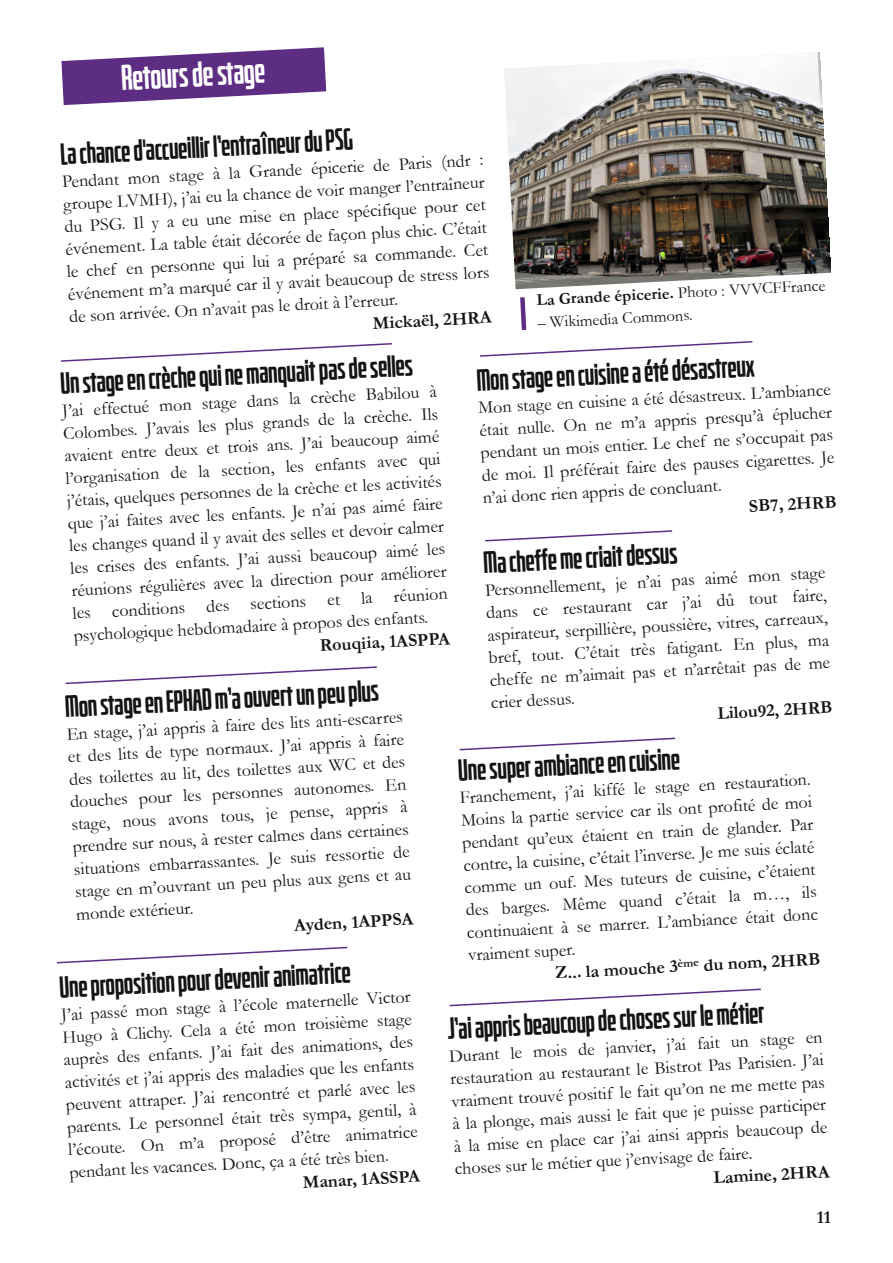
<style>
.page{position:relative;width:893px;height:1263px;background:#fff}
.page>*{position:absolute;margin:0;border:0;box-sizing:border-box;transform-origin:0 0}
.t1{font:700 31.5px "Bitcrusher Cd Rg";color:#fff}
.t2{font:700 27px "Bitcrusher Cd Rg";color:#161413}
.t3{font:18px/22.5px "Garamond";color:#161413;text-align:justify}
.t4{font:700 18px "Garamond";color:#161413}
.t5{font:700 16.5px "Garamond";color:#161413}
.t6{font:16.5px "Garamond";color:#161413}
.s1{font-weight:400}
</style>
<div class="page">
<svg style="left:61px;top:47px;width:266px;height:59px"></svg>
<img style="left:504px;top:52px;width:327px;height:237px">
<svg style="left:61px;top:343px;width:331px;height:19px"></svg>
<svg style="left:65px;top:666px;width:312px;height:19px"></svg>
<svg style="left:57px;top:946px;width:291px;height:18px"></svg>
<svg style="left:449px;top:988px;width:312px;height:19px"></svg>
<svg style="left:480px;top:297px;width:273px;height:60px"></svg>
<svg style="left:459px;top:737px;width:217px;height:14px"></svg>
<svg style="left:485px;top:530px;width:188px;height:12px"></svg>
<h1 class="t1" style="left:120px;top:58px;width:146px;rotate:-3deg">Rеtоurѕdеѕtаgе</h1>
<h2 class="t2" style="left:60px;top:137px;width:294px;rotate:-3deg">Lасһаnсеd'ассuеіllіr l’еntrаînеurduРЅG</h2>
<p class="t3" style="left:61px;top:171px;width:423px;rotate:-3deg">Pendant mon stage à la Grande épicerie de Paris (ndr : groupe LVMH), j’ai eu la chance de voir manger l’entraîneur du PSG. Il y a eu une mise en place spécifique pour cet événement. La table était décorée de façon plus chic. C’était le chef en personne qui lui a préparé sa commande. Cet événement m’a marqué car il y avait beaucoup de stress lors de son arrivée. On n’avait pas le droit à l’erreur.</p>
<p class="t4" style="left:372px;top:313px;width:120px;rotate:-3deg">Mickaël, 2HRA</p>
<p class="t5" style="left:536px;top:291px;width:291px;rotate:-3deg">La Grande épicerie. <span class="s1">Photo : VVVCFFrance</span></p>
<p class="t6" style="left:537px;top:314px;width:156px;rotate:-3deg">– Wikimedia Commons.</p>
<h2 class="t2" style="left:60px;top:366px;width:354px;rotate:-3deg">Unѕtаgееnсrѐсһеquіnемаnquаіtраѕdеѕеllеѕ</h2>
<h2 class="t2" style="left:476px;top:363px;width:280px;rotate:-3deg">Моnѕtаgееnсuіѕіnеаétédéѕаѕtrеuх</h2>
<p class="t3" style="left:478px;top:397px;width:354px;rotate:-3deg">Mon stage en cuisine a été désastreux. L’ambiance était nulle. On ne m’a appris presqu’à éplucher pendant un mois entier. Le chef ne s’occupait pas de moi. Il préférait faire des pauses cigarettes. Je n’ai donc rien appris de concluant.</p>
<p class="t3" style="left:61px;top:400px;width:377px;rotate:-3deg">J’ai effectué mon stage dans la crèche Babilou à Colombes. J’avais les plus grands de la crèche. Ils avaient entre deux et trois ans. J’ai beaucoup aimé l’organisation de la section, les enfants avec qui j’étais, quelques personnes de la crèche et les activités que j’ai faites avec les enfants. Je n’ai pas aimé faire les changes quand il y avait des selles et devoir calmer les crises des enfants. J’ai aussi beaucoup aimé les réunions régulières avec la direction pour améliorer les conditions des sections et la réunion psychologique hebdomadaire à propos des enfants.</p>
<p class="t4" style="left:748px;top:496px;width:89px;rotate:-3deg">SB7, 2HRB</p>
<h2 class="t2" style="left:483px;top:545px;width:196px;rotate:-3deg">Масһеffемесrіаіtdеѕѕuѕ</h2>
<p class="t3" style="left:484px;top:579px;width:342px;rotate:-3deg">Personnellement, je n’ai pas aimé mon stage dans ce restaurant car j’ai dû tout faire, aspirateur, serpillière, poussière, vitres, carreaux, bref, tout. C’était très fatigant. En plus, ma cheffe ne m’aimait pas et n’arrêtait pas de me crier dessus.</p>
<p class="t4" style="left:319px;top:635px;width:132px;rotate:-3deg">Rouqiia, 1ASPPA</p>
<h2 class="t2" style="left:64px;top:689px;width:315px;rotate:-3deg">МоnѕtаgееnЕРНАDм’аоuνеrtunреuрluѕ</h2>
<p class="t4" style="left:717px;top:703px;width:117px;rotate:-3deg">Lilou92, 2HRB</p>
<p class="t3" style="left:66px;top:723px;width:338px;rotate:-3deg">En stage, j’ai appris à faire des lits anti-escarres et des lits de type normaux. J’ai appris à faire des toilettes au lit, des toilettes aux WC et des douches pour les personnes autonomes. En stage, nous avons tous, je pense, appris à prendre sur nous, à rester calmes dans certaines situations embarrassantes. Je suis ressortie de stage en m’ouvrant un peu plus aux gens et au monde extérieur.</p>
<h2 class="t2" style="left:457px;top:753px;width:223px;rotate:-3deg">Unеѕuреrамbіаnсееnсuіѕіnе</h2>
<p class="t3" style="left:459px;top:786px;width:353px;rotate:-3deg">Franchement, j’ai kiffé le stage en restauration.</p>
<p class="t3" style="left:460px;top:809px;width:353px;rotate:-3deg">Moins la partie service car ils ont profité de moi</p>
<p class="t3" style="left:462px;top:831px;width:353px;rotate:-3deg">pendant qu’eux étaient en train de glander. Par</p>
<p class="t3" style="left:463px;top:854px;width:353px;rotate:-3deg">contre, la cuisine, c’était l’inverse. Je me suis éclaté</p>
<p class="t3" style="left:464px;top:876px;width:353px;rotate:-3deg">comme un ouf. Mes tuteurs de cuisine, c’étaient</p>
<p class="t3" style="left:465px;top:899px;width:353px;rotate:-3deg">des barges. Même quand c’était la m…, ils</p>
<p class="t3" style="left:466px;top:921px;width:353px;rotate:-3deg">continuaient à se marrer. L’ambiance était donc</p>
<p class="t3" style="left:467px;top:944px;width:109px;rotate:-3deg">vraiment super.</p>
<p class="t4" style="left:294px;top:915px;width:121px;rotate:-3deg">Ayden, 1APPSA</p>
<p class="t4" style="left:555px;top:963px;width:267px;rotate:-3deg">Z... la mouche 3<sup>ème</sup> du nom, 2HRB</p>
<h2 class="t2" style="left:59px;top:970px;width:293px;rotate:-3deg">Unерrороѕіtіоnроurdеνеnіrаnімаtrісе</h2>
<p class="t3" style="left:61px;top:1004px;width:351px;rotate:-3deg">J’ai passé mon stage à l’école maternelle Victor Hugo à Clichy. Cela a été mon troisième stage auprès des enfants. J’ai fait des animations, des activités et j’ai appris des maladies que les enfants peuvent attraper. J’ai rencontré et parlé avec les parents. Le personnel était très sympa, gentil, à l’écoute. On m’a proposé d’être animatrice pendant les vacances. Donc, ça a été très bien.</p>
<h2 class="t2" style="left:447px;top:1011px;width:319px;rotate:-3deg">Ј’аіаррrіѕbеаuсоuрdесһоѕеѕѕur lемétіеr</h2>
<p class="t3" style="left:448px;top:1045px;width:375px;rotate:-3deg">Durant le mois de janvier, j’ai fait un stage en restauration au restaurant le Bistrot Pas Parisien. J’ai vraiment trouvé positif le fait qu’on ne me mette pas à la plonge, mais aussi le fait que je puisse participer à la mise en place car j’ai ainsi appris beaucoup de choses sur le métier que j’envisage de faire.</p>
<p class="t4" style="left:713px;top:1168px;width:118px;rotate:-3deg">Lamine, 2HRA</p>
<p class="t4" style="left:302px;top:1172px;width:119px;rotate:-3deg">Manar, 1ASSPA</p>
<p class="t4" style="left:817px;top:1208px;width:16px">11</p>
</div>
